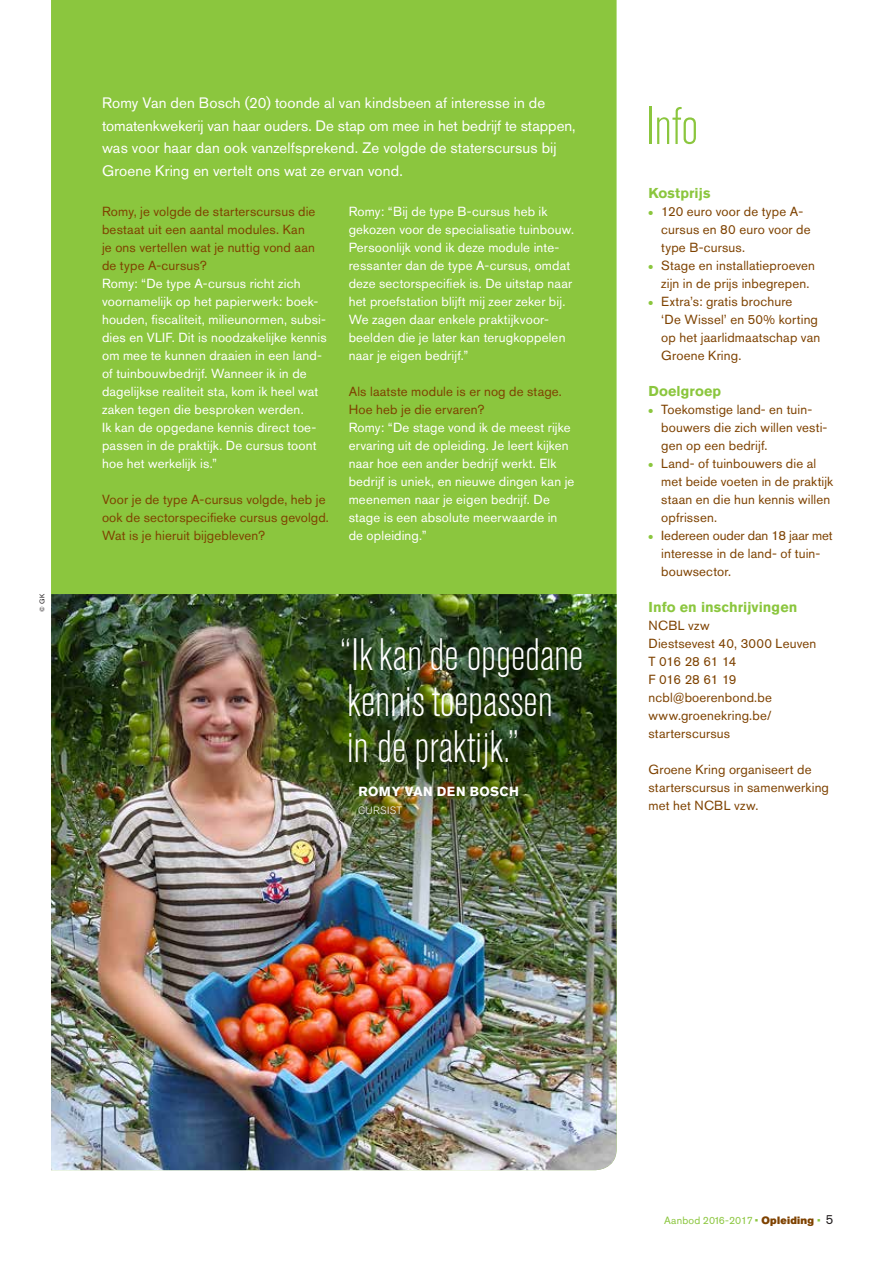
<style>
.page{position:relative;width:893px;height:1263px;background:#fff}
.page>*{position:absolute;margin:0;border:0;box-sizing:border-box;transform-origin:0 0}
.t1{font:300 condensed 52.5px "Akzidenz Grotesk Pro";color:#8bc63e}
.t2{font:300 condensed 45px/46.5px "Akzidenz Grotesk Pro";color:#fff}
.t3{font:15px/22.5px "Akzidenz Grotesk Pro";letter-spacing:.005em;color:#fff}
.t4{font:700 14.25px "Akzidenz Grotesk Pro";letter-spacing:.005em;color:#8bc63e}
.t5{font:13.2px/18px "Akzidenz Grotesk Pro";letter-spacing:.015em;color:#fff}
.t6{font:13.2px/18px "Akzidenz Grotesk Pro";letter-spacing:.015em;color:#7e4200}
.t7{font:700 13.2px "Akzidenz Grotesk Pro";letter-spacing:.035em;color:#fff}
.t8{font:10.5px "Akzidenz Grotesk Pro";letter-spacing:.01em;color:#8bc63e}
.t9{font:300 10.5px "Akzidenz Grotesk Pro";letter-spacing:.035em;color:#fff}
.t10{font:6.75px "Akzidenz Grotesk Pro";color:#231f20}
.s1{font-family:"Scala Sans";font-weight:700;color:#8bc63e}
.s2{font-family:"Akzidenz Grotesk Pro Super";color:#7e4200}
.s3{font-size:13.2px;color:#231f20}
</style>
<div class="page">
<div style="left:51px;top:0;width:566px;height:594px;background:#8bc63e"></div>
<img style="left:51px;top:594px;width:566px;height:576px">
<p class="t10" style="left:38px;top:612px;width:20px;rotate:-90deg">© GK</p>
<p class="t3" style="left:102px;top:91px;width:475px">Romy Van den Bosch (20) toonde al van kindsbeen af interesse in de tomatenkwekerij van haar ouders. De stap om mee in het bedrijf te stappen, was voor haar dan ook vanzelfsprekend. Ze volgde de staterscursus bij Groene Kring en vertelt ons wat ze ervan vond.</p>
<p class="t6" style="left:102px;top:202px;width:215px">Romy, je volgde de starterscursus die bestaat uit een aantal modules. Kan je ons vertellen wat je nuttig vond aan de type A-cursus?</p>
<p class="t5" style="left:102px;top:274px;width:226px">Romy: “De type A-cursus richt zich voornamelijk op het papierwerk: boek&shy;houden, fiscaliteit, milieunormen, subsi&shy;dies en VLIF. Dit is noodzakelijke kennis om mee te kunnen draaien in een land&shy;of tuinbouwbedrijf. Wanneer ik in de dagelijkse realiteit sta, kom ik heel wat zaken tegen die besproken werden.<br>Ik kan de opgedane kennis direct toe&shy;passen in de praktijk. De cursus toont hoe het werkelijk is.”</p>
<p class="t6" style="left:102px;top:490px;width:228px">Voor je de type A-cursus volgde, heb je ook de sectorspecifieke cursus gevolgd.<br>Wat is je hieruit bijgebleven?</p>
<p class="t5" style="left:349px;top:202px;width:227px">Romy: “Bij de type B-cursus heb ik gekozen voor de specialisatie tuinbouw.<br>Persoonlijk vond ik deze module inte&shy;ressanter dan de type A-cursus, omdat deze sectorspecifiek is. De uitstap naar het proefstation blijft mij zeer zeker bij.<br>We zagen daar enkele praktijkvoor&shy;beelden die je later kan terugkoppelen naar je eigen bedrijf.”</p>
<p class="t6" style="left:349px;top:382px;width:215px">Als laatste module is er nog de stage.<br>Hoe heb je die ervaren?</p>
<p class="t5" style="left:349px;top:418px;width:227px">Romy: “De stage vond ik de meest rijke ervaring uit de opleiding. Je leert kijken naar hoe een ander bedrijf werkt. Elk bedrijf is uniek, en nieuwe dingen kan je meenemen naar je eigen bedrijf. De stage is een absolute meerwaarde in de opleiding.”</p>
<h2 class="t2" style="left:340px;top:629px;width:244px">“Ik kan de opgedane kennis toepassen<br>in de praktijk.”</h2>
<p class="t7" style="left:358px;top:782px;width:162px">ROMY VAN DEN BOSCH</p>
<p class="t9" style="left:358px;top:803px;width:45px">CURSIST</p>
<h1 class="t1" style="left:646px;top:92px;width:53px">Info</h1>
<p class="t4" style="left:648px;top:184px;width:63px">Kostprijs</p>
<p class="t6" style="left:661px;top:202px;width:151px;text-indent:-13px"><span class="s1">•</span> 120 euro voor de type A&shy;cursus en 80 euro voor de type B-cursus.</p>
<p class="t6" style="left:648px;top:256px;width:168px;text-align:center"><span class="s1">•</span> Stage en installatieproeven zijn in de prijs inbegrepen.</p>
<p class="t6" style="left:661px;top:292px;width:161px;text-indent:-13px"><span class="s1">•</span> Extra’s: gratis brochure<br>‘De Wissel’ en 50% korting op het jaarlidmaatschap van<br>Groene Kring.</p>
<p class="t4" style="left:648px;top:382px;width:74px">Doelgroep</p>
<p class="t6" style="left:661px;top:400px;width:168px;text-indent:-13px"><span class="s1">•</span> Toekomstige land- en tuin&shy;bouwers die zich willen vesti&shy;gen op een bedrijf.</p>
<p class="t6" style="left:661px;top:454px;width:174px;text-indent:-13px"><span class="s1">•</span> Land- of tuinbouwers die al met beide voeten in de praktijk staan en die hun kennis willen opfrissen.</p>
<p class="t6" style="left:661px;top:526px;width:173px;text-indent:-13px"><span class="s1">•</span> Iedereen ouder dan 18 jaar met interesse in de land- of tuin&shy;bouwsector.</p>
<p class="t4" style="left:648px;top:598px;width:150px">Info en inschrijvingen</p>
<p class="t6" style="left:648px;top:616px;width:169px">NCBL vzw<br>Diestsevest 40, 3000 Leuven<br>T 016 28 61 14<br>F 016 28 61 19 ncbl@boerenbond.be www.groenekring.be/ starterscursus</p>
<p class="t6" style="left:648px;top:760px;width:182px">Groene Kring organiseert de starterscursus in samenwerking met het NCBL vzw.</p>
<p class="t8" style="left:664px;top:1214px;width:171px">Aanbod 2016-2017 • <span class="s2">Opleiding</span> • <span class="s3">5</span></p>
</div>
